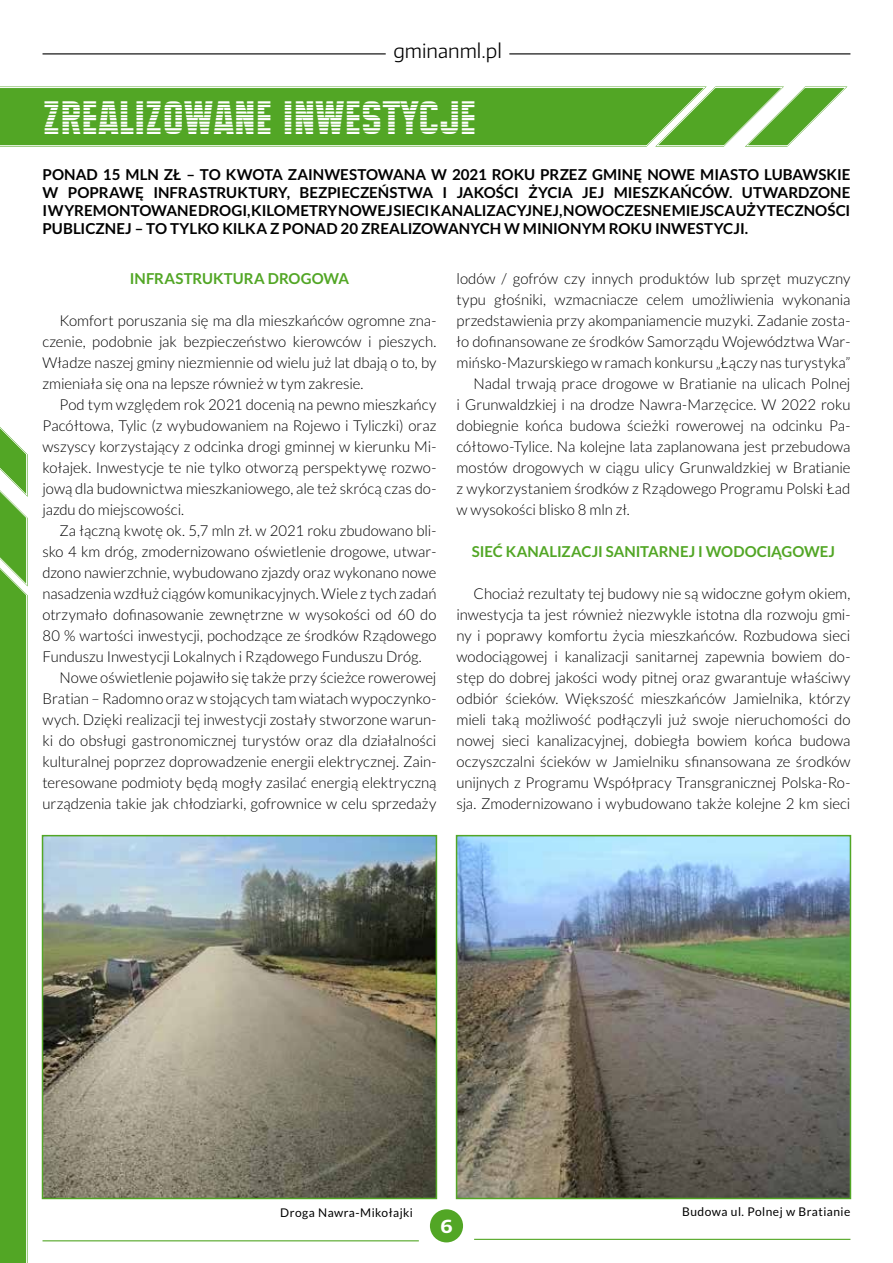
<style>
.page{position:relative;width:893px;height:1263px;background:#fff}
.page>*{position:absolute;margin:0;border:0;box-sizing:border-box;transform-origin:0 0}
.t1{font:46.5px "Maximus EU";color:#fff;scale:.93 1}
.t2{font:300 19.5px "Encode Sans";color:#000}
.t3{font:700 18px "Encode Sans";color:#fff}
.t4{font:300 15px/21px "Lato";letter-spacing:-.005em;color:#000;text-align:justify}
.t5{font:700 15px/18px "Lato";color:#000;text-align:justify}
.t6{font:700 15px "Lato";letter-spacing:.005em;color:#52a625}
.t7{font:12px "Lato";letter-spacing:.04em;color:#000}
</style>
<div class="page">
<hr style="left:43px;top:53px;width:343px;height:1px;background:#000">
<hr style="left:509px;top:53px;width:341px;height:1px;background:#000">
<svg style="left:0;top:427px;width:28px;height:836px;background:#63ae3b"></svg>
<img style="left:459px;top:838px;width:389px;height:358px">
<div style="left:456px;top:835px;width:395px;height:364px;border:2px solid #52a625"></div>
<img style="left:45px;top:838px;width:389px;height:358px">
<div style="left:42px;top:835px;width:395px;height:364px;border:2px solid #52a625"></div>
<svg style="left:0;top:86px;width:848px;height:61px;background:#66b03e"></svg>
<div style="left:430px;top:1209px;width:33px;height:33px;background:#52a625;border-radius:50%"></div>
<hr style="left:43px;top:1240px;width:376px;height:1px;background:#52a625">
<hr style="left:474px;top:1239px;width:376px;height:1px;background:#52a625">
<h2 class="t2" style="left:393px;top:38px;width:110px">gminanml.pl</h2>
<h1 class="t1" style="left:43px;top:90px;width:468px">ZREALIZOWANE INWESTYCJE</h1>
<p class="t5" style="left:43px;top:166px;width:809px">PONAD 15 MLN ZŁ – TO KWOTA ZAINWESTOWANA W 2021 ROKU PRZEZ GMINĘ NOWE MIASTO LUBAWSKIE W POPRAWĘ INFRASTRUKTURY, BEZPIECZEŃSTWA I JAKOŚCI ŻYCIA JEJ MIESZKAŃCÓW. UTWARDZONE I WYREMONTOWANE DROGI, KILOMETRY NOWEJ SIECI KANALIZACYJNEJ, NOWOCZESNE MIEJSCA UŻYTECZNOŚCI PUBLICZNEJ – TO TYLKO KILKA Z PONAD 20 ZREALIZOWANYCH W MINIONYM ROKU INWESTYCJI.</p>
<p class="t6" style="left:130px;top:270px;width:221px">INFRASTRUKTURA DROGOWA</p>
<p class="t4" style="left:43px;top:310px;width:395px;text-indent:17px">Komfort poruszania się ma dla mieszkańców ogromne zna&shy;czenie, podobnie jak bezpieczeństwo kierowców i pieszych.<br>Władze naszej gminy niezmiennie od wielu już lat dbają o to, by zmieniała się ona na lepsze również w tym zakresie.</p>
<p class="t4" style="left:43px;top:394px;width:395px;text-indent:17px">Pod tym względem rok 2021 docenią na pewno mieszkańcy Pacółtowa, Tylic (z wybudowaniem na Rojewo i Tyliczki) oraz wszyscy korzystający z odcinka drogi gminnej w kierunku Mi&shy;kołajek. Inwestycje te nie tylko otworzą perspektywę rozwo&shy;jową dla budownictwa mieszkaniowego, ale też skrócą czas do&shy;jazdu do miejscowości.</p>
<p class="t4" style="left:60px;top:520px;width:378px">Za łączną kwotę ok. 5,7 mln zł. w 2021 roku zbudowano bli-</p>
<p class="t4" style="left:43px;top:541px;width:395px">sko 4 km dróg, zmodernizowano oświetlenie drogowe, utwar-</p>
<p class="t4" style="left:43px;top:562px;width:395px">dzono nawierzchnie, wybudowano zjazdy oraz wykonano nowe</p>
<p class="t4" style="left:43px;top:583px;width:395px">nasadzenia wzdłuż ciągów komunikacyjnych. Wiele z tych zadań</p>
<p class="t4" style="left:43px;top:604px;width:395px">otrzymało dofinasowanie zewnętrzne w wysokości od 60 do</p>
<p class="t4" style="left:43px;top:625px;width:395px">80 % wartości inwestycji, pochodzące ze środków Rządowego</p>
<p class="t4" style="left:43px;top:646px;width:381px">Funduszu Inwestycji Lokalnych i Rządowego Funduszu Dróg.</p>
<p class="t4" style="left:60px;top:667px;width:378px">Nowe oświetlenie pojawiło się także przy ścieżce rowerowej</p>
<p class="t4" style="left:43px;top:688px;width:395px">Bratian – Radomno oraz w stojących tam wiatach wypoczynko-</p>
<p class="t4" style="left:43px;top:709px;width:395px">wych. Dzięki realizacji tej inwestycji zostały stworzone warun-</p>
<p class="t4" style="left:43px;top:730px;width:395px">ki do obsługi gastronomicznej turystów oraz dla działalności</p>
<p class="t4" style="left:43px;top:751px;width:395px">kulturalnej poprzez doprowadzenie energii elektrycznej. Zain-</p>
<p class="t4" style="left:43px;top:772px;width:395px">teresowane podmioty będą mogły zasilać energią elektryczną</p>
<p class="t4" style="left:43px;top:793px;width:395px">urządzenia takie jak chłodziarki, gofrownice w celu sprzedaży</p>
<p class="t4" style="left:457px;top:268px;width:395px">lodów / gofrów czy innych produktów lub sprzęt muzyczny</p>
<p class="t4" style="left:457px;top:289px;width:395px">typu głośniki, wzmacniacze celem umożliwienia wykonania</p>
<p class="t4" style="left:457px;top:310px;width:395px">przedstawienia przy akompaniamencie muzyki. Zadanie zosta-</p>
<p class="t4" style="left:457px;top:331px;width:395px">ło dofinansowane ze środków Samorządu Województwa War-</p>
<p class="t4" style="left:457px;top:352px;width:395px">mińsko-Mazurskiego w ramach konkursu „Łączy nas turystyka”</p>
<p class="t4" style="left:474px;top:373px;width:378px">Nadal trwają prace drogowe w Bratianie na ulicach Polnej</p>
<p class="t4" style="left:457px;top:394px;width:395px">i Grunwaldzkiej i na drodze Nawra-Marzęcice. W 2022 roku</p>
<p class="t4" style="left:457px;top:415px;width:395px">dobiegnie końca budowa ścieżki rowerowej na odcinku Pa-</p>
<p class="t4" style="left:457px;top:436px;width:395px">cółtowo-Tylice. Na kolejne lata zaplanowana jest przebudowa</p>
<p class="t4" style="left:457px;top:457px;width:395px">mostów drogowych w ciągu ulicy Grunwaldzkiej w Bratianie</p>
<p class="t4" style="left:457px;top:478px;width:395px">z wykorzystaniem środków z Rządowego Programu Polski Ład</p>
<p class="t4" style="left:457px;top:499px;width:175px">w wysokości blisko 8 mln zł.</p>
<p class="t6" style="left:472px;top:543px;width:365px">SIEĆ KANALIZACJI SANITARNEJ I WODOCIĄGOWEJ</p>
<p class="t4" style="left:457px;top:583px;width:395px;text-indent:17px">Chociaż rezultaty tej budowy nie są widoczne gołym okiem, inwestycja ta jest również niezwykle istotna dla rozwoju gmi&shy;ny i poprawy komfortu życia mieszkańców. Rozbudowa sieci wodociągowej i kanalizacji sanitarnej zapewnia bowiem do&shy;stęp do dobrej jakości wody pitnej oraz gwarantuje właściwy odbiór ścieków. Większość mieszkańców Jamielnika, którzy mieli taką możliwość podłączyli już swoje nieruchomości do nowej sieci kanalizacyjnej, dobiegła bowiem końca budowa oczyszczalni ścieków w Jamielniku sfinansowana ze środków unijnych z Programu Współpracy Transgranicznej Polska-Ro&shy;sja. Zmodernizowano i wybudowano także kolejne 2 km sieci</p>
<p class="t7" style="left:280px;top:1205px;width:134px">Droga Nawra-Mikołajki</p>
<p class="t7" style="left:682px;top:1205px;width:170px">Budowa ul. Polnej w Bratianie</p>
<p class="t3" style="left:440px;top:1214px;width:14px">6</p>
</div>
